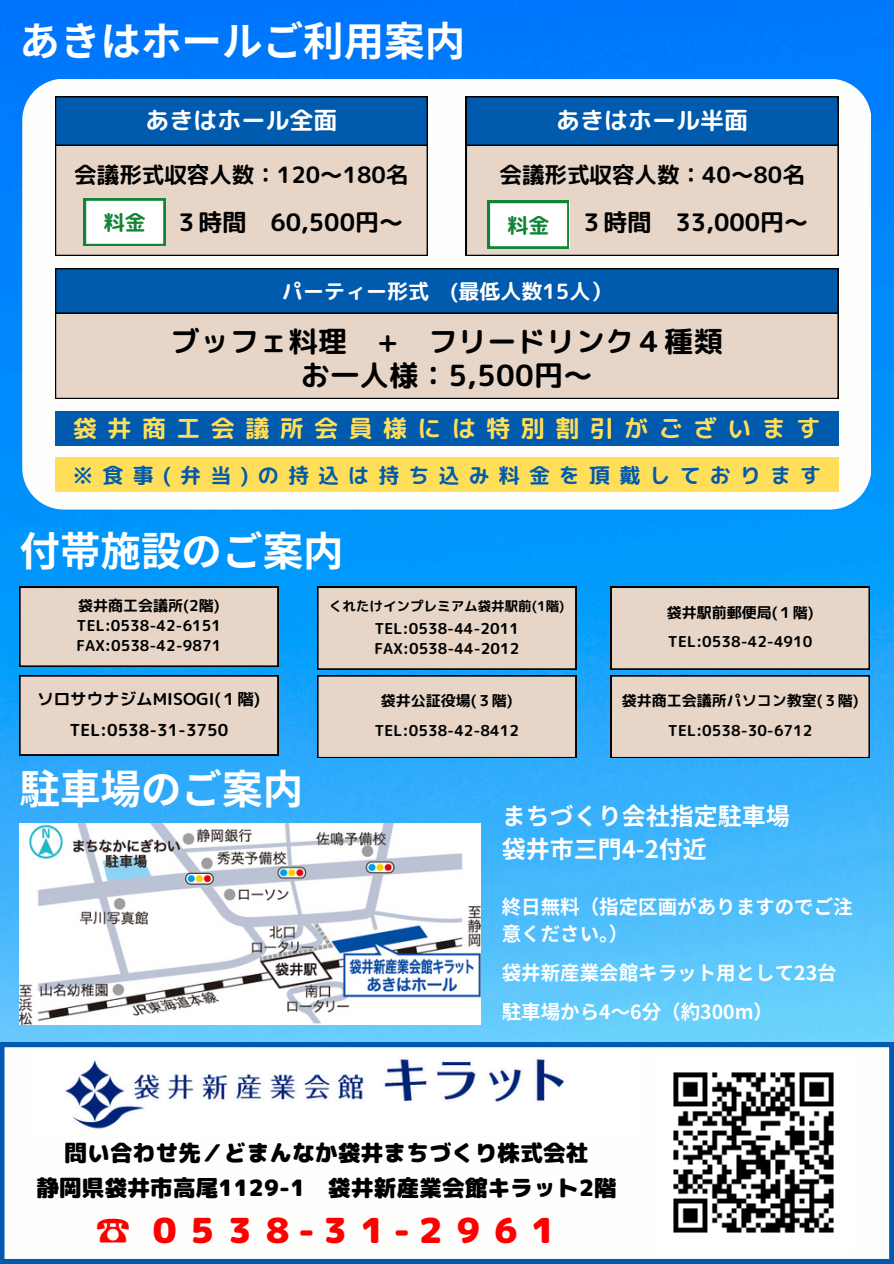
<style>
.page{position:relative;width:894px;height:1264px;background:#fff}
.page>*{position:absolute;margin:0;border:0;box-sizing:border-box;transform-origin:0 0}
.t1{font:700 40.5px "Noto Sans JP";color:#fff}
.t2{font:34.5px "rounded mplus 1 p black";letter-spacing:.09em;color:#f00}
.t3{font:29.1px/33.8px "rounded mplus 1 p bold";letter-spacing:.01em;color:#000;text-align:center}
.t4{font:24px "rounded mplus 1 p bold";color:#000}
.t5{font:700 24px/33px "Noto Sans JP";color:#fff}
.t6{font:24px "rounded mplus 1 p bold";letter-spacing:.435em;color:#ffde59}
.t7{font:24px "rounded mplus 1 p bold";color:#fff}
.t8{font:22.5px "rounded mplus 1 p black";letter-spacing:.01em;color:#000}
.t9{font:22.5px "rounded mplus 1 p bold";color:#000}
.t10{font:21px "rounded mplus 1 p bold";letter-spacing:.435em;color:#005aad}
.t11{font:21px "rounded mplus 1 p bold";color:#fff}
.t12{font:21px "rounded mplus 1 p bold";color:#128436}
.t13{font:700 19.5px/27px "Noto Sans JP";color:#fff}
.t14{font:16.5px/31.5px "rounded mplus 1 p bold";color:#000;text-align:center}
.t15{font:15px/29.2px "rounded mplus 1 p bold";color:#000;text-align:center}
.t16{font:13.5px "rounded mplus 1 p bold";color:#000}
.s1{font-family:"Noto Sans CJ Ksc";font-weight:700}
</style>
<div class="page">
<img style="left:0;top:0;width:893px;height:1042px">
<svg style="left:0;top:1042px;width:893px;height:221px"></svg>
<img style="left:20px;top:824px;width:460px;height:200px">
<svg style="left:22px;top:79px;width:848px;height:430px"></svg>
<svg style="left:55px;top:96px;width:372px;height:159px"></svg>
<svg style="left:466px;top:96px;width:372px;height:159px"></svg>
<div style="left:55px;top:313px;width:783px;height:86px;background:#e7d6c8"></div>
<svg style="left:55px;top:268px;width:783px;height:45px"></svg>
<div style="left:55px;top:411px;width:783px;height:34px;background:#005aad"></div>
<div style="left:20px;top:587px;width:258px;height:79px;background:#e7d6c8"></div>
<div style="left:317px;top:587px;width:259px;height:82px;background:#e7d6c8"></div>
<div style="left:610px;top:587px;width:259px;height:82px;background:#e7d6c8"></div>
<div style="left:20px;top:675px;width:258px;height:80px;background:#e7d6c8"></div>
<div style="left:317px;top:675px;width:259px;height:82px;background:#e7d6c8"></div>
<div style="left:610px;top:675px;width:259px;height:82px;background:#e7d6c8"></div>
<img style="left:654px;top:1053px;width:198px;height:198px">
<img style="left:30px;top:1051px;width:608px;height:80px">
<div style="left:55px;top:458px;width:783px;height:34px;background:#ffde59"></div>
<h5 class="t1" style="left:20px;top:9px;width:447px">あきはホールご利用案内</h5>
<h4 class="t7" style="left:145px;top:103px;width:193px">あきはホール全面</h4>
<h4 class="t7" style="left:556px;top:103px;width:193px">あきはホール半面</h4>
<h4 class="t9" style="left:74px;top:159px;width:335px">会議形式収容人数：120～180名</h4>
<h5 class="t9" style="left:499px;top:159px;width:307px">会議形式収容人数：40～80名</h5>
<h5 class="t4" style="left:579px;top:205px;width:230px">３時間 33,000円～</h5>
<h4 class="t12" style="left:104px;top:207px;width:43px">料金</h4>
<h5 class="t4" style="left:174px;top:205px;width:230px">３時間 60,500円～</h5>
<h4 class="t12" style="left:507px;top:210px;width:43px">料金</h4>
<h4 class="t11" style="left:282px;top:276px;width:330px">パーティー形式 (最低人数15人）</h4>
<h1 class="t3" style="left:171px;top:324px;width:553px">ブッフェ料理 + フリードリンク４種類お一人様：5,500円～</h1>
<p class="t6" style="left:73px;top:411px;width:748px">袋井商工会議所会員様には特別割引がございます</p>
<p class="t10" style="left:72px;top:460px;width:750px">※食事(弁当)の持込は持ち込み料金を頂戴しております</p>
<p class="t1" style="left:20px;top:519px;width:326px">付帯施設のご案内</p>
<h5 class="t15" style="left:76px;top:594px;width:146px;line-height:20.2px;text-align:justify">袋井商工会議所(2階)<br>TEL:0538-42-6151<br>FAX:0538-42-9871</h5>
<h4 class="t16" style="left:329px;top:596px;width:237px">くれたけインプレミアム袋井駅前(1階)</h4>
<h5 class="t15" style="left:374px;top:613px;width:146px">TEL:0538-44-2011</h5>
<h3 class="t15" style="left:374px;top:633px;width:146px">FAX:0538-44-2012</h3>
<h4 class="t15" style="left:666px;top:597px;width:148px;text-align:left">袋井駅前郵便局(１階)<br>TEL:0538-42-4910</h4>
<h5 class="t14" style="left:37px;top:682px;width:225px">ソロサウナジムMISOGI(１階)<br>TEL:0538-31-3750</h5>
<h1 class="t15" style="left:374px;top:686px;width:146px">袋井公証役場(３階)<br>TEL:0538-42-8412</h1>
<h6 class="t15" style="left:621px;top:686px;width:238px">袋井商工会議所パソコン教室(３階)<br>TEL:0538-30-6712</h6>
<p class="t1" style="left:20px;top:756px;width:285px">駐車場のご案内</p>
<h6 class="t5" style="left:501px;top:798px;width:289px">まちづくり会社指定駐車場袋井市三門4-2付近</h6>
<h6 class="t13" style="left:501px;top:891px;width:352px">終日無料（指定区画がありますのでご注意ください。）</h6>
<h6 class="t13" style="left:501px;top:958px;width:336px">袋井新産業会館キラット用として23台</h6>
<h6 class="t13" style="left:501px;top:997px;width:273px">駐車場から4～6分（約300m）</h6>
<h4 class="t8" style="left:65px;top:1137px;width:525px">問い合わせ先／どまんなか袋井まちづくり株式会社</h4>
<h2 class="t8" style="left:36px;top:1171px;width:581px">静岡県袋井市高尾1129-1 袋井新産業会館キラット2階</h2>
<h4 class="t2" style="left:96px;top:1205px;width:466px"><span class="s1">☎</span> ０５３８-３１-２９６１</h4>
</div>
